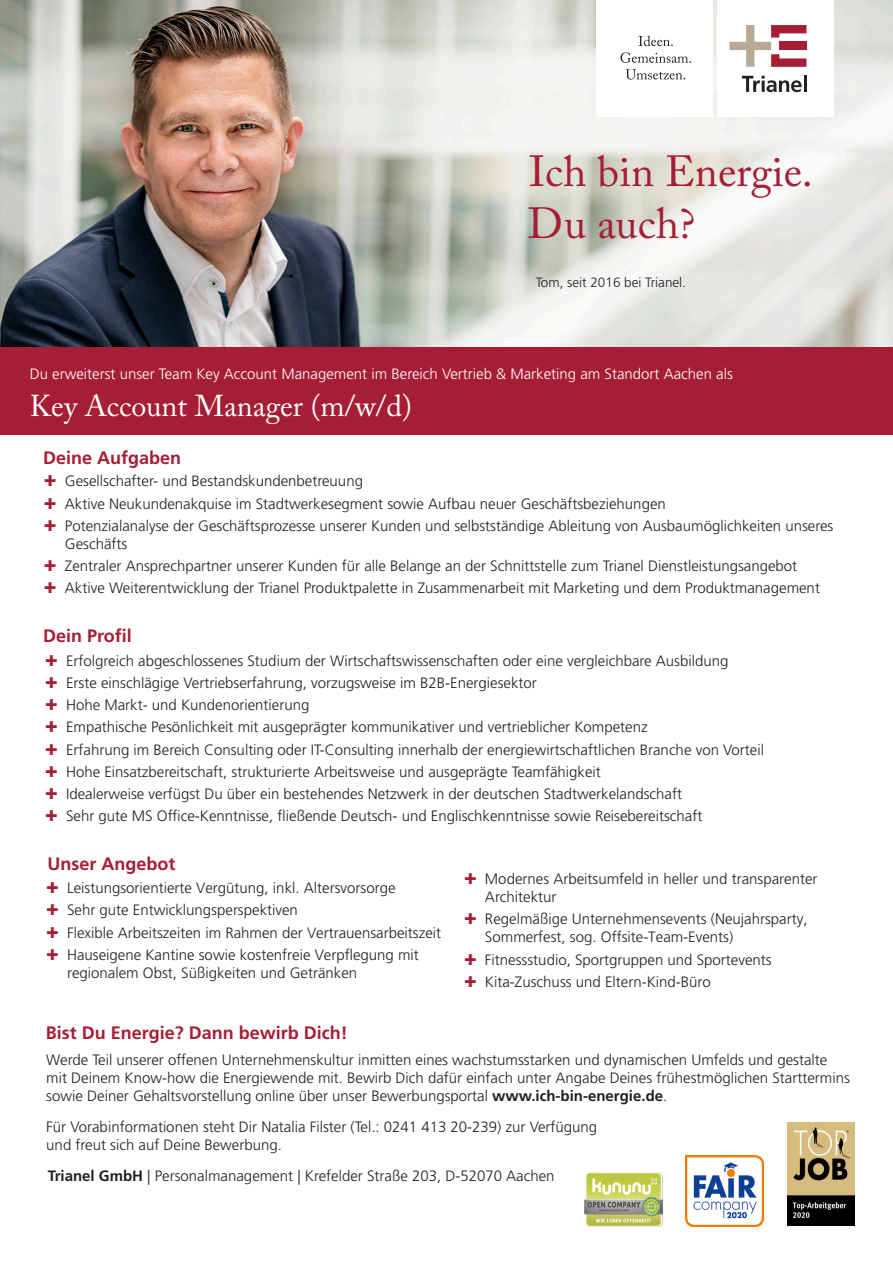
<style>
.page{position:relative;width:893px;height:1263px;background:#fff}
.page>*{position:absolute;margin:0;border:0;box-sizing:border-box;transform-origin:0 0}
.t1{font:43.35px/52.1px "Adobe Caslon Pro";color:#a61e35}
.t2{font:30px "Adobe Caslon Pro";color:#fff}
.t3{font:700 18px "Frutiger LT Std";color:#a61e35}
.t4{font:300 15px/22.2px "Frutiger LT Std";color:#231f20}
.t5{font:300 15px "Frutiger LT Std";color:#fff}
.t6{font:300 13.5px "Frutiger LT Std";color:#231f20}
.s1{font-weight:700}
</style>
<div class="page">
<img style="left:0;top:0;width:893px;height:347px">
<div style="left:596px;top:0;width:117px;height:117px;background:#fff"></div>
<div style="left:717px;top:0;width:116px;height:117px;background:#fff"></div>
<svg style="left:638px;top:36px;width:35px;height:10px"></svg>
<svg style="left:620px;top:52px;width:71px;height:11px"></svg>
<svg style="left:626px;top:69px;width:59px;height:11px"></svg>
<div style="left:779px;top:42px;width:28px;height:8px;background:#a61e35"></div>
<svg style="left:729px;top:25px;width:77px;height:42px"></svg>
<svg style="left:742px;top:76px;width:60px;height:16px"></svg>
<hr style="left:803px;top:76px;width:3px;height:16px;background:#231f20">
<div style="left:0;top:347px;width:893px;height:88px;background:#a61e35"></div>
<img style="left:787px;top:1123px;width:68px;height:102px">
<img style="left:585px;top:1172px;width:77px;height:54px">
<img style="left:686px;top:1155px;width:78px;height:72px">
<h1 class="t1" style="left:528px;top:145px;width:287px">Ich bin Energie.<br>Du auch?</h1>
<p class="t6" style="left:536px;top:275px;width:152px">Tom, seit 2016 bei Trianel.</p>
<p class="t5" style="left:30px;top:365px;width:705px">Du erweiterst unser Team Key Account Management im Bereich Vertrieb &amp; Marketing am Standort Aachen als</p>
<h2 class="t2" style="left:30px;top:388px;width:384px">Key Account Manager (m/w/d)</h2>
<p class="t3" style="left:43px;top:447px;width:140px">Deine Aufgaben</p>
<p class="t4" style="left:65px;top:470px;width:770px">Gesellschafter- und Bestandskundenbetreuung<br>Aktive Neukundenakquise im Stadtwerkesegment sowie Aufbau neuer Geschäftsbeziehungen<br>Potenzialanalyse der Geschäftsprozesse unserer Kunden und selbstständige Ableitung von Ausbaumöglichkeiten unseres</p>
<p class="t4" style="left:65px;top:533px;width:757px">Geschäfts<br>Zentraler Ansprechpartner unserer Kunden für alle Belange an der Schnittstelle zum Trianel Dienstleistungsangebot<br>Aktive Weiterentwicklung der Trianel Produktpalette in Zusammenarbeit mit Marketing und dem Produktmanagement</p>
<p class="t3" style="left:43px;top:625px;width:90px">Dein Profil</p>
<p class="t4" style="left:66px;top:649px;width:699px">Erfolgreich abgeschlossenes Studium der Wirtschaftswissenschaften oder eine vergleichbare Ausbildung<br>Erste einschlägige Vertriebserfahrung, vorzugsweise im B2B-Energiesektor<br>Hohe Markt- und Kundenorientierung<br>Empathische Pesönlichkeit mit ausgeprägter kommunikativer und vertrieblicher Kompetenz<br>Erfahrung im Bereich Consulting oder IT-Consulting innerhalb der energiewirtschaftlichen Branche von Vorteil Hohe Einsatzbereitschaft, strukturierte Arbeitsweise und ausgeprägte Teamfähigkeit<br>Idealerweise verfügst Du über ein bestehendes Netzwerk in der deutschen Stadtwerkelandschaft<br>Sehr gute MS Office-Kenntnisse, fließende Deutsch- und Englischkenntnisse sowie Reisebereitschaft</p>
<p class="t3" style="left:48px;top:853px;width:129px">Unser Angebot</p>
<p class="t4" style="left:67px;top:877px;width:376px">Leistungsorientierte Vergütung, inkl. Altersvorsorge<br>Sehr gute Entwicklungsperspektiven<br>Flexible Arbeitszeiten im Rahmen der Vertrauensarbeitszeit Hauseigene Kantine sowie kostenfreie Verpflegung mit</p>
<p class="t4" style="left:67px;top:962px;width:292px">regionalem Obst, Süßigkeiten und Getränken</p>
<p class="t3" style="left:46px;top:1022px;width:304px">Bist Du Energie? Dann bewirb Dich!</p>
<p class="t4" style="left:485px;top:870px;width:334px;line-height:18px">Modernes Arbeitsumfeld in heller und transparenter<br>Architektur</p>
<p class="t4" style="left:485px;top:910px;width:324px;line-height:18px">Regelmäßige Unternehmensevents (Neujahrsparty,<br>Sommerfest, sog. Offsite-Team-Events)</p>
<p class="t4" style="left:485px;top:948px;width:288px">Fitnessstudio, Sportgruppen und Sportevents<br>Kita-Zuschuss und Eltern-Kind-Büro</p>
<p class="t4" style="left:46px;top:1051px;width:805px;line-height:18px">Werde Teil unserer offenen Unternehmenskultur inmitten eines wachstumsstarken und dynamischen Umfelds und gestalte mit Deinem Know-how die Energiewende mit. Bewirb Dich dafür einfach unter Angabe Deines frühestmöglichen Starttermins sowie Deiner Gehaltsvorstellung online über unser Bewerbungsportal <span class="s1">www.ich-bin-energie.de</span>.</p>
<p class="t4" style="left:46px;top:1118px;width:552px;line-height:18px">Für Vorabinformationen steht Dir Natalia Filster (Tel.: 0241 413 20-239) zur Verfügung und freut sich auf Deine Bewerbung.</p>
<p class="t4" style="left:48px;top:1165px;width:508px"><span class="s1">Trianel GmbH</span> | Personalmanagement | Krefelder Straße 203, D-52070 Aachen</p>
</div>
